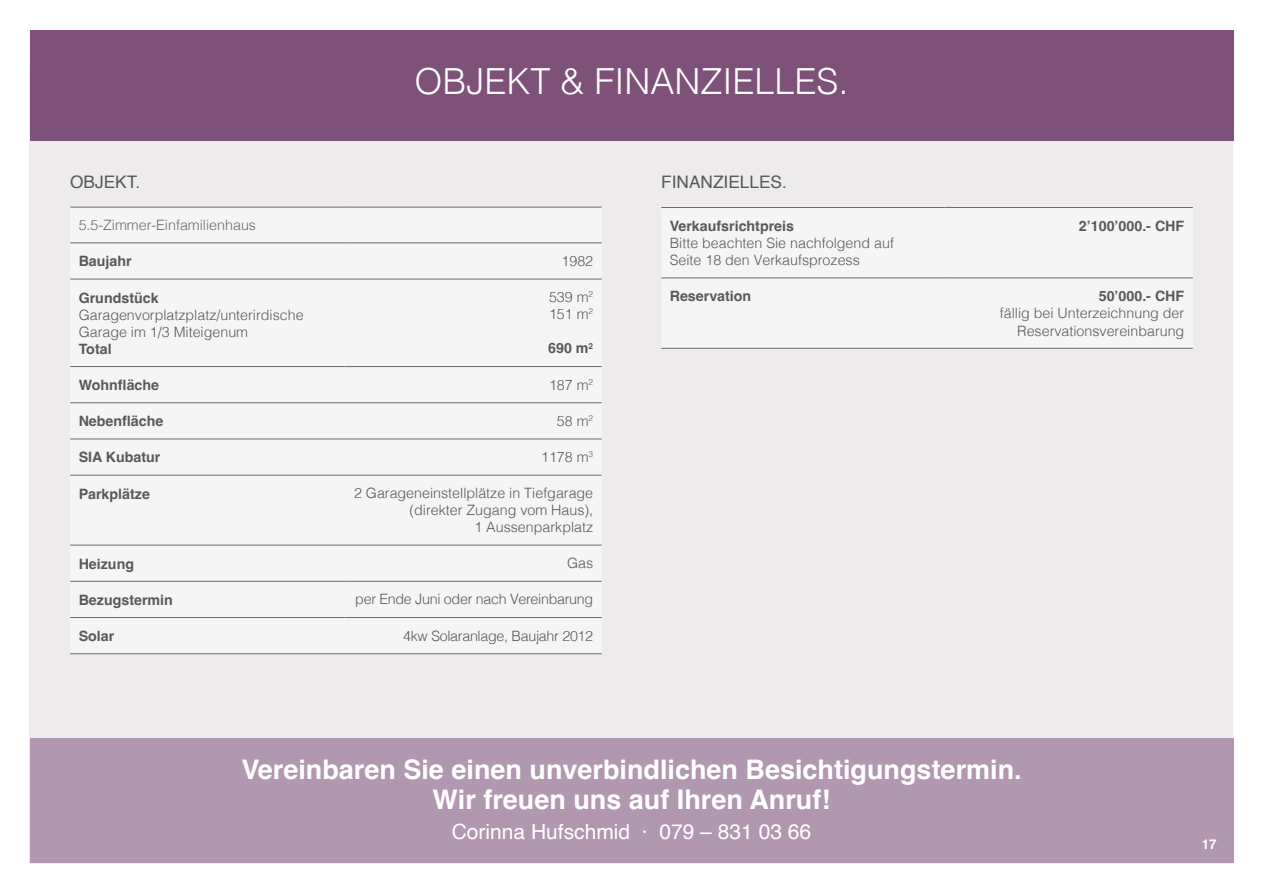
<style>
.page{position:relative;width:1263px;height:893px;background:#fff}
.page>*{position:absolute;margin:0;border:0;box-sizing:border-box;transform-origin:0 0}
.t1{font:300 36px "Helvetica";color:#fff}
.t2{font:700 27px/30px "Helvetica";color:#fff;text-align:center}
.t3{font:21px "Helvetica";color:#fff}
.Titel{font:17.25px "Helvetica";color:#58595b}
.Text{font:300 14.25px/17.1px "Helvetica";color:#58595b;text-align:right}
.Text_Fett{font:300 14.25px/17.1px "Helvetica";color:#58595b}
.Text_Fett-2{font:700 14.25px "Helvetica";color:#58595b}
.Text-2{font:300 14.25px "Helvetica";letter-spacing:-.02em;color:#58595b}
.Bullet_Points{font:300 14.25px "Helvetica";color:#6b6b6a}
.Text-3{font:700 14.25px "Helvetica";color:#58595b}
.Immo_Projekt_Titel{font:700 13.5px "Helvetica";color:#fff}
.s1{font-weight:700}
</style>
<div class="page">
<div style="left:30px;top:65px;width:1203px;height:798px;background:#edebeb"></div>
<div style="left:70px;top:242px;width:532px;height:339px;background:#f6f5f5"></div>
<hr style="left:70px;top:207px;width:274px;height:1px;background:#6b6b6a">
<hr style="left:344px;top:207px;width:258px;height:1px;background:#6b6b6a">
<hr style="left:70px;top:243px;width:274px;height:1px;background:#6b6b6a">
<hr style="left:344px;top:243px;width:258px;height:1px;background:#6b6b6a">
<hr style="left:70px;top:279px;width:274px;height:1px;background:#6b6b6a">
<hr style="left:344px;top:279px;width:258px;height:1px;background:#6b6b6a">
<hr style="left:70px;top:366px;width:274px;height:1px;background:#6b6b6a">
<hr style="left:344px;top:366px;width:258px;height:1px;background:#6b6b6a">
<hr style="left:70px;top:402px;width:274px;height:1px;background:#6b6b6a">
<hr style="left:344px;top:402px;width:258px;height:1px;background:#6b6b6a">
<hr style="left:70px;top:439px;width:274px;height:1px;background:#6b6b6a">
<hr style="left:344px;top:439px;width:258px;height:1px;background:#6b6b6a">
<hr style="left:70px;top:475px;width:274px;height:1px;background:#6b6b6a">
<hr style="left:344px;top:475px;width:258px;height:1px;background:#6b6b6a">
<hr style="left:70px;top:545px;width:274px;height:1px;background:#6b6b6a">
<hr style="left:344px;top:545px;width:258px;height:1px;background:#6b6b6a">
<hr style="left:70px;top:581px;width:274px;height:1px;background:#6b6b6a">
<hr style="left:344px;top:581px;width:258px;height:1px;background:#6b6b6a">
<hr style="left:70px;top:617px;width:274px;height:1px;background:#6b6b6a">
<hr style="left:344px;top:617px;width:258px;height:1px;background:#6b6b6a">
<hr style="left:70px;top:653px;width:274px;height:1px;background:#6b6b6a">
<hr style="left:344px;top:653px;width:258px;height:1px;background:#6b6b6a">
<div style="left:661px;top:277px;width:532px;height:71px;background:#f6f5f5"></div>
<hr style="left:661px;top:207px;width:283px;height:1px;background:#6b6b6a">
<hr style="left:944px;top:207px;width:249px;height:1px;background:#6b6b6a">
<hr style="left:661px;top:278px;width:283px;height:1px;background:#6b6b6a">
<hr style="left:944px;top:278px;width:249px;height:1px;background:#6b6b6a">
<hr style="left:661px;top:348px;width:283px;height:1px;background:#6b6b6a">
<hr style="left:944px;top:348px;width:249px;height:1px;background:#6b6b6a">
<div style="left:30px;top:738px;width:1203px;height:125px;background:#b197b0"></div>
<div style="left:30px;top:30px;width:1203px;height:110px;background:#7d5179"></div>
<p class="t1" style="left:414px;top:50px;width:436px">OBJEKT &amp; FINANZIELLES.</p>
<p class="Titel" style="left:70px;top:169px;width:71px">OBJEKT.</p>
<p class="Bullet_Points" style="left:79px;top:213px;width:179px">5.5-Zimmer-Einfamilienhaus</p>
<p class="Text_Fett-2" style="left:79px;top:253px;width:55px">Baujahr</p>
<p class="Text" style="left:561px;top:251px;width:33px">1982</p>
<p class="Text_Fett" style="left:79px;top:288px;width:226px"><span class="s1">Grundstück<br></span>Garagenvorplatzplatz/unterirdische<br>Garage im 1/3 Miteigenum<br><span class="s1">Total</span></p>
<p class="Text" style="left:549px;top:287px;width:46px;text-align:left">539 m<sup>2<br></sup>151 m<sup>2</sup></p>
<p class="Text-3" style="left:548px;top:340px;width:47px">690 m<sup>2</sup></p>
<p class="Text_Fett-2" style="left:79px;top:376px;width:82px">Wohnfläche</p>
<p class="Text" style="left:549px;top:375px;width:46px">187 m<sup>2</sup></p>
<p class="Text_Fett-2" style="left:79px;top:412px;width:86px">Nebenfläche</p>
<p class="Text" style="left:557px;top:411px;width:38px">58 m<sup>2</sup></p>
<p class="Text_Fett-2" style="left:79px;top:449px;width:83px">SIA Kubatur</p>
<p class="Text" style="left:541px;top:447px;width:54px">1178 m<sup>3</sup></p>
<p class="Text_Fett-2" style="left:79px;top:485px;width:73px">Parkplätze</p>
<p class="Text" style="left:354px;top:484px;width:241px">2 Garageneinstellplätze in Tiefgarage (direkter Zugang vom Haus),<br>1 Aussenparkplatz</p>
<p class="Text_Fett-2" style="left:79px;top:555px;width:57px">Heizung</p>
<p class="Text" style="left:567px;top:553px;width:28px">Gas</p>
<p class="Text_Fett-2" style="left:79px;top:591px;width:96px">Bezugstermin</p>
<p class="Text-2" style="left:355px;top:587px;width:239px">per Ende Juni oder nach Vereinbarung</p>
<p class="Text_Fett-2" style="left:79px;top:627px;width:37px">Solar</p>
<p class="Text-2" style="left:403px;top:623px;width:192px">4kw Solaranlage, Baujahr 2012</p>
<p class="Titel" style="left:661px;top:169px;width:127px">FINANZIELLES.</p>
<p class="Text_Fett" style="left:670px;top:216px;width:226px"><span class="s1">Verkaufsrichtpreis<br></span>Bitte beachten Sie nachfolgend auf<br>Seite 18 den Verkaufsprozess</p>
<p class="Text-3" style="left:1079px;top:217px;width:107px">2’100’000.- CHF</p>
<p class="Text_Fett-2" style="left:670px;top:288px;width:83px">Reservation</p>
<p class="Text" style="left:1000px;top:287px;width:186px"><span class="s1">50’000.- CHF<br></span>fällig bei Unterzeichnung der<br>Reservationsvereinbarung</p>
<p class="t2" style="left:241px;top:758px;width:782px">Vereinbaren Sie einen unverbindlichen Besichtigungstermin.<br>Wir freuen uns auf Ihren Anruf!</p>
<p class="t3" style="left:452px;top:816px;width:361px">Corinna Hufschmid · 079 – 831 03 66</p>
<p class="Immo_Projekt_Titel" style="left:1202px;top:836px;width:17px">17</p>
</div>
